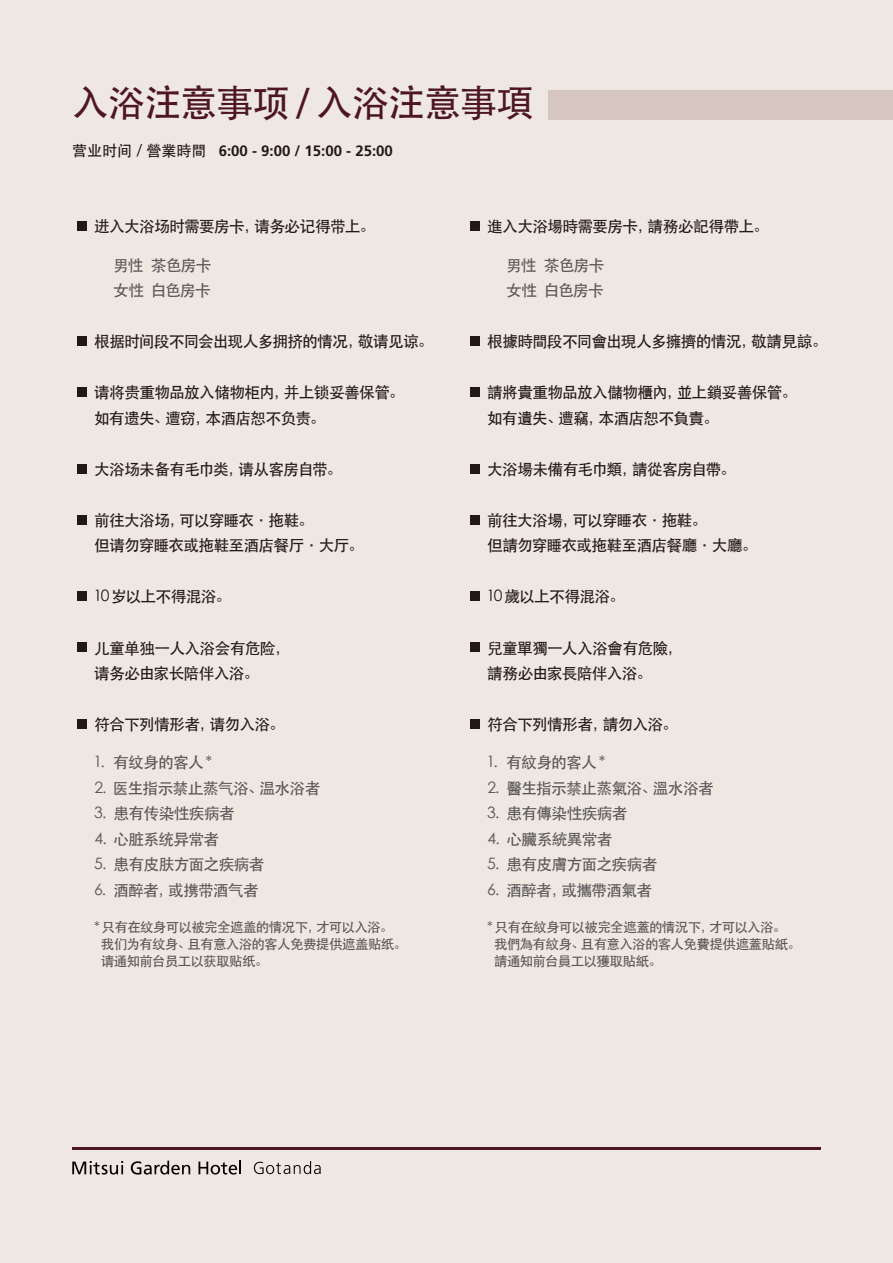
<style>
.page{position:relative;width:893px;height:1263px;background:#eee7e2}
.page>*{position:absolute;margin:0;border:0;box-sizing:border-box;transform-origin:0 0}
.t1{font:37.5px "Adobe Heiti Std";letter-spacing:-.035em;color:#4d1621}
.t2{font:15.75px/25.5px "ST Heiti";letter-spacing:-.045em;color:#221815}
.t3{font:15.75px/25.5px "ST Heiti";letter-spacing:-.045em;color:#595757}
.t4{font:700 15px "Frutiger";color:#221815}
.t5{font:13.5px/17px "ST Heiti";letter-spacing:-.045em;color:#595757}
.s1{font-family:"ST Heiti";font-weight:400}
</style>
<div class="page">
<div style="left:77px;top:221px;width:9px;height:10px;background:#221815"></div>
<div style="left:77px;top:336px;width:9px;height:10px;background:#221815"></div>
<div style="left:77px;top:387px;width:9px;height:10px;background:#221815"></div>
<div style="left:77px;top:464px;width:9px;height:10px;background:#221815"></div>
<div style="left:77px;top:515px;width:9px;height:10px;background:#221815"></div>
<div style="left:77px;top:591px;width:9px;height:10px;background:#221815"></div>
<div style="left:77px;top:642px;width:9px;height:10px;background:#221815"></div>
<div style="left:77px;top:719px;width:9px;height:10px;background:#221815"></div>
<div style="left:470px;top:221px;width:9px;height:10px;background:#221815"></div>
<div style="left:470px;top:336px;width:9px;height:10px;background:#221815"></div>
<div style="left:470px;top:387px;width:9px;height:10px;background:#221815"></div>
<div style="left:470px;top:464px;width:9px;height:10px;background:#221815"></div>
<div style="left:470px;top:515px;width:9px;height:10px;background:#221815"></div>
<div style="left:470px;top:591px;width:9px;height:10px;background:#221815"></div>
<div style="left:470px;top:642px;width:9px;height:10px;background:#221815"></div>
<div style="left:470px;top:719px;width:9px;height:10px;background:#221815"></div>
<div style="left:549px;top:90px;width:344px;height:30px;background:#d5c6c0"></div>
<hr style="left:72px;top:1147px;width:749px;height:3px;background:#4d1621">
<svg style="left:254px;top:1161px;width:67px;height:13px"></svg>
<svg style="left:72px;top:1161px;width:51px;height:13px"></svg>
<svg style="left:131px;top:1160px;width:59px;height:14px"></svg>
<svg style="left:198px;top:1160px;width:43px;height:14px"></svg>
<h1 class="t1" style="left:72px;top:81px;width:464px">入浴注意事项 / 入浴注意事項</h1>
<p class="t4" style="left:72px;top:142px;width:322px"><span class="s1">营业时间 / 營業時間</span> 6:00 - 9:00 / 15:00 - 25:00</p>
<p class="t2" style="left:94px;top:214px;width:283px">进入大浴场时需要房卡，请务必记得带上。</p>
<p class="t3" style="left:113px;top:252px;width:100px">男性 茶色房卡女性 白色房卡</p>
<p class="t2" style="left:94px;top:329px;width:341px">根据时间段不同会出现人多拥挤的情况，敬请见谅。</p>
<p class="t2" style="left:94px;top:380px;width:312px">请将贵重物品放入储物柜内，并上锁妥善保管。如有遗失、遭窃，本酒店恕不负责。</p>
<p class="t2" style="left:94px;top:456px;width:249px">大浴场未备有毛巾类，请从客房自带。</p>
<p class="t2" style="left:94px;top:507px;width:271px">前往大浴场，可以穿睡衣·拖鞋。<br>但请勿穿睡衣或拖鞋至酒店餐厅·大厅。</p>
<p class="t2" style="left:94px;top:584px;width:139px">10岁以上不得混浴。</p>
<p class="t2" style="left:94px;top:635px;width:197px">儿童单独一人入浴会有危险，请务必由家长陪伴入浴。</p>
<p class="t2" style="left:94px;top:712px;width:192px">符合下列情形者，请勿入浴。</p>
<p class="t3" style="left:94px;top:750px;width:120px">1. 有纹身的客人 *</p>
<p class="t3" style="left:94px;top:775px;width:228px">2. 医生指示禁止蒸气浴、温水浴者</p>
<p class="t3" style="left:94px;top:801px;width:142px">3. 患有传染性疾病者</p>
<p class="t3" style="left:94px;top:826px;width:126px">4. 心脏系统异常者</p>
<p class="t3" style="left:94px;top:852px;width:172px">5. 患有皮肤方面之疾病者</p>
<p class="t3" style="left:94px;top:877px;width:166px">6. 酒醉者，或携带酒气者</p>
<p class="t5" style="left:101px;top:919px;width:308px;text-indent:-7px">*只有在纹身可以被完全遮盖的情况下，才可以入浴。我们为有纹身、且有意入浴的客人免费提供遮盖贴纸。请通知前台员工以获取贴纸。</p>
<p class="t2" style="left:487px;top:214px;width:283px">進入大浴場時需要房卡，請務必記得帶上。</p>
<p class="t3" style="left:506px;top:252px;width:100px">男性 茶色房卡女性 白色房卡</p>
<p class="t2" style="left:487px;top:329px;width:342px">根據時間段不同會出現人多擁擠的情況，敬請見諒。</p>
<p class="t2" style="left:487px;top:380px;width:312px">請將貴重物品放入儲物櫃內，並上鎖妥善保管。如有遺失、遭竊，本酒店恕不負責。</p>
<p class="t2" style="left:487px;top:456px;width:250px">大浴場未備有毛巾類，請從客房自帶。</p>
<p class="t2" style="left:487px;top:507px;width:272px">前往大浴場，可以穿睡衣·拖鞋。<br>但請勿穿睡衣或拖鞋至酒店餐廳·大廳。</p>
<p class="t2" style="left:487px;top:584px;width:140px">10 歲以上不得混浴。</p>
<p class="t2" style="left:487px;top:635px;width:197px">兒童單獨一人入浴會有危險，請務必由家長陪伴入浴。</p>
<p class="t2" style="left:487px;top:712px;width:192px">符合下列情形者，請勿入浴。</p>
<p class="t3" style="left:487px;top:750px;width:120px">1. 有紋身的客人 *</p>
<p class="t3" style="left:487px;top:775px;width:228px">2. 醫生指示禁止蒸氣浴、溫水浴者</p>
<p class="t3" style="left:487px;top:801px;width:142px">3. 患有傳染性疾病者</p>
<p class="t3" style="left:487px;top:826px;width:127px">4. 心臟系統異常者</p>
<p class="t3" style="left:487px;top:852px;width:172px">5. 患有皮膚方面之疾病者</p>
<p class="t3" style="left:487px;top:877px;width:167px">6. 酒醉者，或攜帶酒氣者</p>
<p class="t5" style="left:494px;top:919px;width:308px;text-indent:-7px">*只有在紋身可以被完全遮蓋的情況下，才可以入浴。我們為有紋身、且有意入浴的客人免費提供遮蓋貼紙。請通知前台員工以獲取貼紙。</p>
</div>
